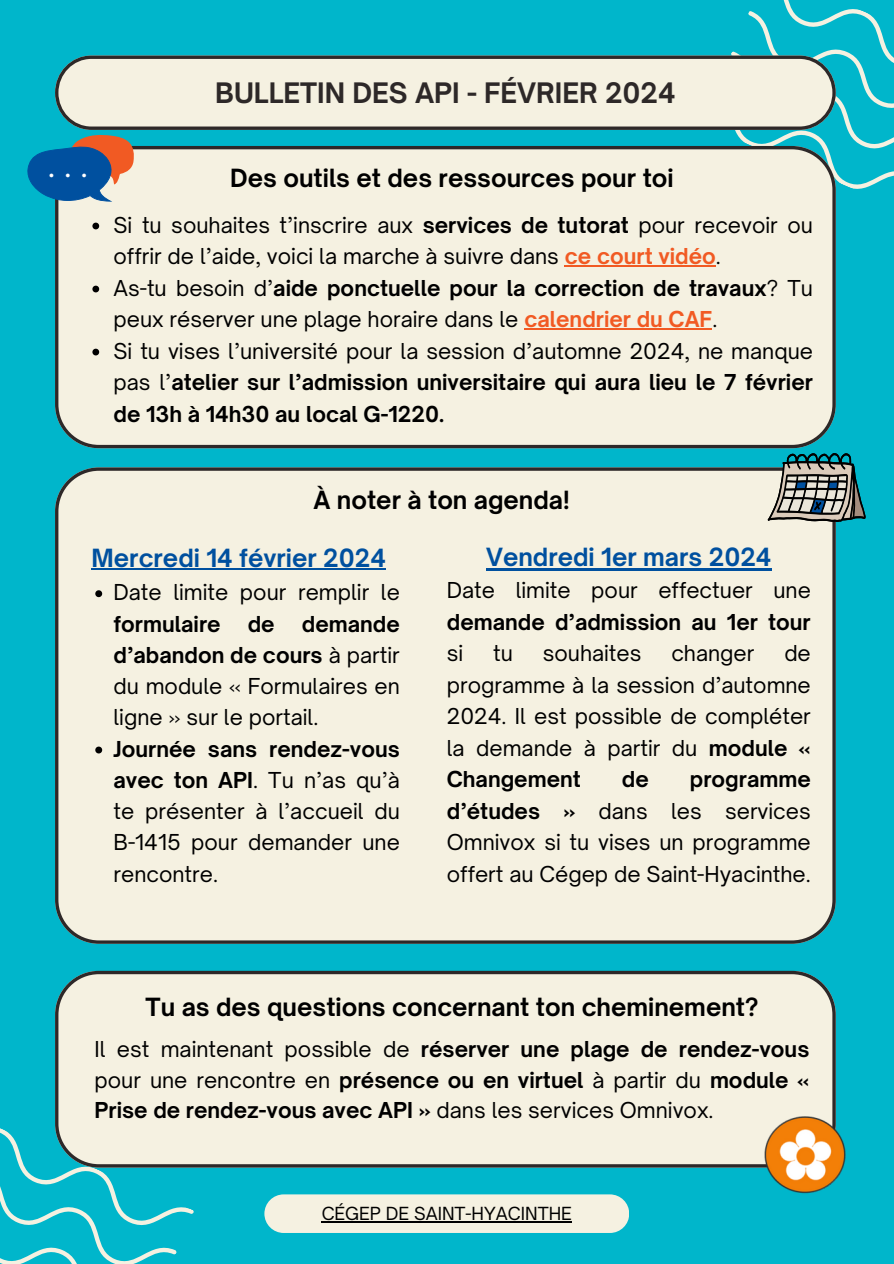
<style>
.page{position:relative;width:894px;height:1264px;background:#fff}
.page>*{position:absolute;margin:0;border:0;box-sizing:border-box;transform-origin:0 0}
.t1{font:31.5px "Open Sauce One";color:#fff}
.t2{font:700 27px "Open Sauce One";color:#2d2828}
.t3{font:700 24px "Open Sauce One";color:#000}
.t4{font:700 24px "Open Sauce One";color:#00509f}
.t5{font:21px/31.5px "Open Sauce One";color:#000;text-align:justify}
.t6{font:700 21px/30.3px "Open Sauce One";color:#000;text-align:justify}
.t7{font:17.25px "Open Sauce One";color:#000}
.s1{font-weight:700}
.s2{font-weight:700;color:#f15a23}
.s3{font-weight:400}
</style>
<div class="page">
<div style="left:0;top:0;width:893px;height:1263px;background:#00b6cb"></div>
<svg style="left:700px;top:0;width:193px;height:248px"></svg>
<svg style="left:55px;top:56px;width:780px;height:74px;background:#deddcf"></svg>
<div style="left:55px;top:146px;width:780px;height:302px;background:#f5f1e1"></div>
<div style="left:55px;top:467px;width:780px;height:476px;background:#f5f1e1"></div>
<div style="left:55px;top:970px;width:780px;height:197px;background:#f5f1e1"></div>
<svg style="left:0;top:1087px;width:194px;height:176px"></svg>
<div style="left:264px;top:1194px;width:365px;height:38px;background:#f5f1e1;border-radius:19px"></div>
<hr style="left:321px;top:1221px;width:250px;height:1px;background:#000">
<svg style="left:767px;top:453px;width:98px;height:68px;background:#6d8886"></svg>
<svg style="left:27px;top:134px;width:107px;height:79px"></svg>
<hr style="left:92px;top:568px;width:294px;height:2px;background:#00509f">
<svg style="left:95px;top:590px;width:7px;height:7px"></svg>
<svg style="left:95px;top:746px;width:7px;height:7px"></svg>
<img style="left:760px;top:1116px;width:86px;height:78px">
<svg style="left:92px;top:223px;width:7px;height:6px"></svg>
<hr style="left:564px;top:265px;width:151px;height:1px;background:#f15a23">
<svg style="left:92px;top:286px;width:7px;height:6px"></svg>
<hr style="left:524px;top:328px;width:188px;height:1px;background:#f15a23">
<svg style="left:92px;top:349px;width:7px;height:6px"></svg>
<hr style="left:486px;top:568px;width:285px;height:2px;background:#00509f">
<h2 class="t1" style="left:48px;top:145px;width:42px">...</h2>
<p class="t2" style="left:215px;top:76px;width:462px">BULLETIN DES API - FÉVRIER 2024</p>
<p class="t3" style="left:230px;top:163px;width:445px">Des outils et des ressources pour toi</p>
<h2 class="t5" style="left:113px;top:209px;width:700px">Si tu souhaites t’inscrire aux <span class="s1">services de tutorat</span> pour recevoir ou offrir de l’aide, voici la marche à suivre dans <span class="s2">ce court vidéo</span>.</h2>
<h2 class="t5" style="left:113px;top:272px;width:700px">As-tu besoin d’<span class="s1">aide ponctuelle pour la correction de travaux</span>? Tu peux réserver une plage horaire dans le <span class="s2">calendrier du CAF</span>.</h2>
<p class="t6" style="left:113px;top:335px;width:700px;line-height:31.5px"><span class="s3">Si tu vises l’université pour la session d’automne 2024, ne manque pas l’</span>atelier sur l’admission universitaire qui aura lieu le 7 février de 13h à 14h30 au local G-1220.</p>
<p class="t3" style="left:313px;top:484px;width:258px">À noter à ton agenda!</p>
<p class="t4" style="left:92px;top:543px;width:296px">Mercredi 14 février 2024</p>
<h2 class="t5" style="left:113px;top:576px;width:288px">Date limite pour remplir le <span class="s1">formulaire</span></h2>
<h3 class="t4" style="left:486px;top:541px;width:287px">Vendredi 1er mars 2024</h3>
<h3 class="t5" style="left:446px;top:574px;width:365px">Date limite pour effectuer une <span class="s1">demande d’admission au 1er tour </span>si</h3>
<h2 class="t5" style="left:113px;top:608px;width:288px;text-indent:188px"><span class="s1">demande d’abandon de cours</span> à partir du module « Formulaires en ligne » sur le portail.</h2>
<p class="t5" style="left:113px;top:733px;width:288px"><span class="s1">Journée sans rendez-vous avec ton API</span>. Tu n’as qu’à te présenter à l’accueil du B-1415 pour demander une rencontre.</p>
<h2 class="t6" style="left:248px;top:608px;width:28px">de</h2>
<h3 class="t5" style="left:493px;top:637px;width:21px">tu</h3>
<h3 class="t5" style="left:542px;top:637px;width:100px">souhaites</h3>
<h3 class="t5" style="left:671px;top:637px;width:85px">changer</h3>
<h3 class="t5" style="left:446px;top:637px;width:365px;text-indent:337px">de programme à la session d’automne 2024. Il est possible de compléter la demande à partir du <span class="s1">module « Changement</span></h3>
<h3 class="t6" style="left:621px;top:764px;width:28px">de</h3>
<h3 class="t5" style="left:446px;top:763px;width:365px;text-indent:243px"><span class="s1">programme d’études »</span> dans les services Omnivox si tu vises un programme offert au Cégep de Saint-Hyacinthe.</h3>
<p class="t3" style="left:145px;top:991px;width:614px">Tu as des questions concernant ton cheminement?</p>
<p class="t6" style="left:94px;top:1034px;width:716px"><span class="s3">Il est maintenant possible de</span> réserver une plage de rendez-vous <span class="s3">pour une rencontre en</span> présence ou en virtuel <span class="s3">à partir du</span> module « Prise de rendez-vous avec API » <span class="s3">dans les services Omnivox.</span></p>
<h1 class="t7" style="left:321px;top:1202px;width:252px">CÉGEP DE SAINT-HYACINTHE</h1>
</div>
